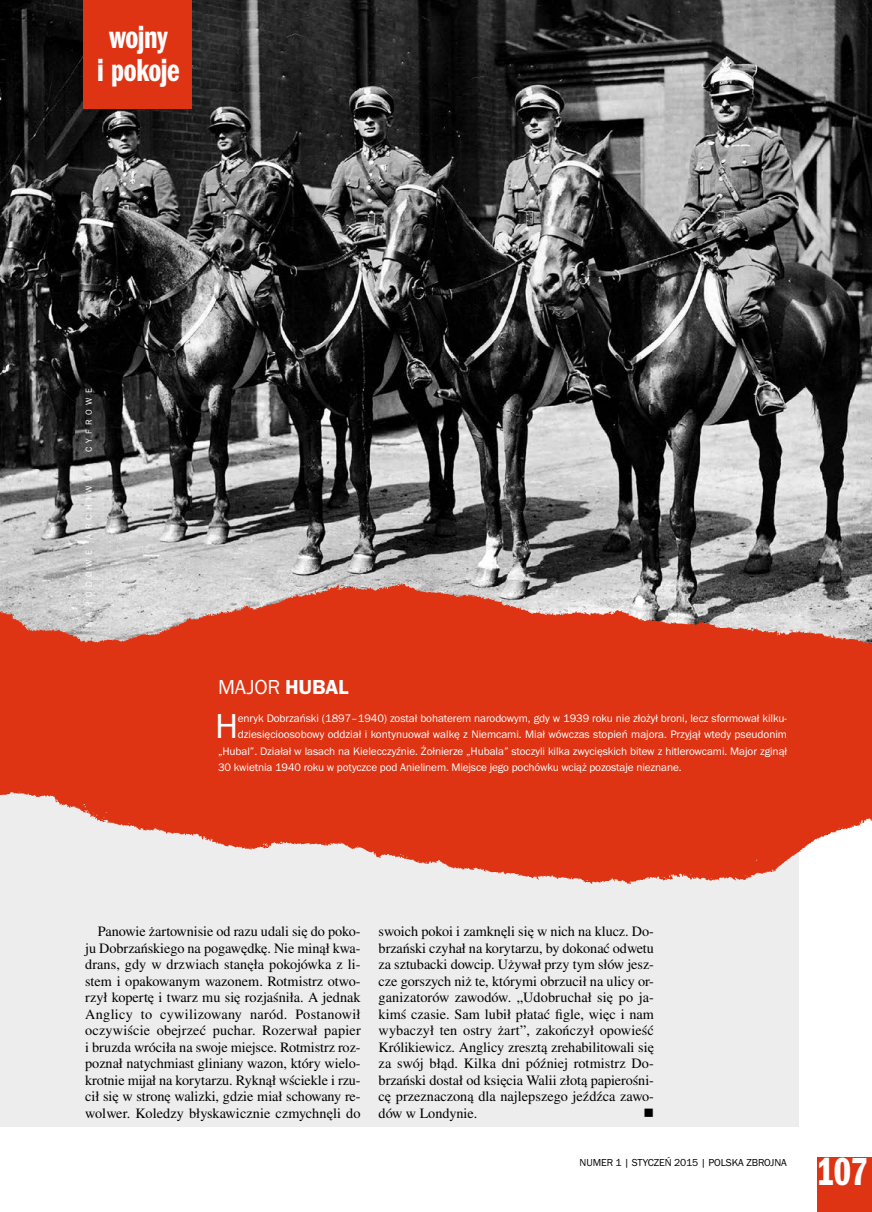
<style>
.page{position:relative;width:872px;height:1212px;background:#fff}
.page>*{position:absolute;margin:0;border:0;box-sizing:border-box;transform-origin:0 0}
.t1{font:40.5px "Franklin Got URWTCE Dem Com";color:#fff}
.t2{font:36px "Franklin Got URWTCE Boo";color:#fff}
.t3{font:33px/33px "Franklin Got URWTCE Dem Com";letter-spacing:-.015em;color:#fff;text-align:center}
.t4{font:21px "Franklin Got URWTCE Boo";letter-spacing:-.01em;color:#fff}
.t5{font:14.25px/16.5px "Nimbus Rom No 9 LCE";color:#000;text-align:justify}
.t6{font:14.25px "Wingdings";color:#000}
.t7{font:11.25px "Franklin Got URWTCE Boo";letter-spacing:-.005em;color:#fff}
.t8{font:10.5px "Franklin Got URWTCE Boo";letter-spacing:-.01em;color:#000}
.t9{font:9px "Franklin Got URWTCE Boo";letter-spacing:.5em;color:#fff}
.s1{font-family:"Franklin Got URWTCE Dem"}
</style>
<div class="page">
<div style="left:0;top:128px;width:798px;height:999px;background:#ededed"></div>
<div style="left:817px;top:1158px;width:55px;height:54px;background:#de3414"></div>
<img style="left:0;top:0;width:872px;height:583px">
<svg style="left:0;top:583px;width:872px;height:301px;background:#dc583f"></svg>
<div style="left:83px;top:0;width:108px;height:109px;background:#de3414"></div>
<h3 class="t3" style="left:97px;top:21px;width:84px">wojny<br>i pokoje</h3>
<p class="t9" style="left:84px;top:627px;width:241px;rotate:-90deg">NARODOWE ARCHIWUM CYFROWE</p>
<h3 class="t4" style="left:218px;top:675px;width:132px">MAJOR <span class="s1">HUBAL</span></h3>
<h2 class="t2" style="left:215px;top:706px;width:25px">H</h2>
<p class="t7" style="left:238px;top:712px;width:550px">enryk Dobrzański (1897–1940) został bohaterem narodowym, gdy w 1939 roku nie złożył broni, lecz sformował kilku-</p>
<p class="t7" style="left:238px;top:728px;width:551px">dziesięcioosobowy oddział i kontynuował walkę z Niemcami. Miał wówczas stopień majora. Przyjął wtedy pseudonim</p>
<p class="t7" style="left:218px;top:745px;width:570px">„Hubal”. Działał w lasach na Kielecczyźnie. Żołnierze „Hubala” stoczyli kilka zwycięskich bitew z hitlerowcami. Major zginął</p>
<p class="t7" style="left:218px;top:761px;width:465px">30 kwietnia 1940 roku w potyczce pod Anielinem. Miejsce jego pochówku wciąż pozostaje nieznane.</p>
<p class="t5" style="left:85px;top:923px;width:277px;text-indent:13px">Panowie żartownisie od razu udali się do poko&shy;ju Dobrzańskiego na pogawędkę. Nie minął kwa&shy;drans, gdy w drzwiach stanęła pokojówka z li&shy;stem i opakowanym wazonem. Rotmistrz otwo&shy;rzył kopertę i twarz mu się rozjaśniła. A jednak Anglicy to cywilizowany naród. Postanowił oczywiście obejrzeć puchar. Rozerwał papier i bruzda wróciła na swoje miejsce. Rotmistrz roz&shy;poznał natychmiast gliniany wazon, który wielo&shy;krotnie mijał na korytarzu. Ryknął wściekle i rzu&shy;cił się w stronę walizki, gdzie miał schowany re&shy;wolwer. Koledzy błyskawicznie czmychnęli do</p>
<p class="t5" style="left:378px;top:923px;width:277px">swoich pokoi i zamknęli się w nich na klucz. Do&shy;brzański czyhał na korytarzu, by dokonać odwetu za sztubacki dowcip. Używał przy tym słów jesz&shy;cze gorszych niż te, którymi obrzucił na ulicy or&shy;ganizatorów zawodów. „Udobruchał się po ja&shy;kimś czasie. Sam lubił płatać figle, więc i nam wybaczył ten ostry żart”, zakończył opowieść Królikiewicz. Anglicy zresztą zrehabilitowali się za swój błąd. Kilka dni później rotmistrz Do&shy;brzański dostał od księcia Walii złotą papierośni&shy;cę przeznaczoną dla najlepszego jeźdźca zawo&shy;dów w Londynie.</p>
<p class="t6" style="left:643px;top:1105px;width:12px">■</p>
<p class="t8" style="left:579px;top:1156px;width:209px">NUMER 1 | STYCZEŃ 2015 | POLSKA ZBROJNA</p>
<h1 class="t1" style="left:817px;top:1148px;width:52px">107</h1>
</div>
